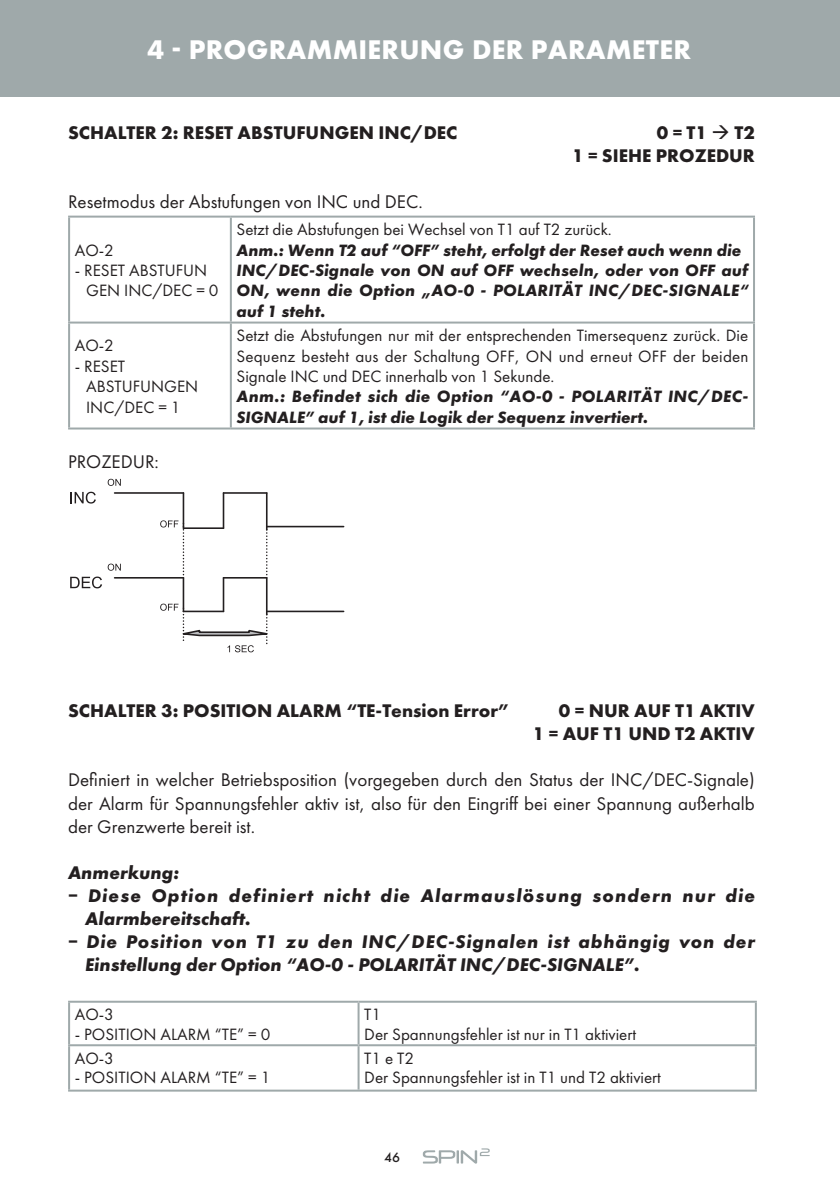
<style>
.page{position:relative;width:840px;height:1191px;background:#fff}
.page>*{position:absolute;margin:0;border:0;box-sizing:border-box;transform-origin:0 0}
.t1{font:700 28px "Futura PT";letter-spacing:.01em;color:#fff}
.t2{font:19px/23px "Futura PT";color:#231f20;text-align:justify}
.t3{font:700 19px/23px "Futura PT";color:#231f20;text-align:right}
.t4{font:italic 700 19px "Futura PT";letter-spacing:.045em;color:#231f20}
.t5{font:italic 700 19px "Futura PT";color:#231f20}
.t6{font:17px/20.4px "Futura PT";color:#231f20}
.t7{font:italic 700 17px/20.4px "Futura PT";letter-spacing:.005em;color:#231f20}
.t8{font:500 14px "Futura PT";color:#231f20}
</style>
<div class="page">
<div style="left:0;top:0;width:839px;height:96px;background:#9fa9aa"></div>
<svg style="left:70px;top:218px;width:682px;height:209px"></svg>
<hr style="left:68px;top:216px;width:163px;height:2px;background:#9fa9aa">
<hr style="left:68px;top:218px;width:2px;height:103px;background:#9fa9aa">
<hr style="left:231px;top:216px;width:523px;height:2px;background:#9fa9aa">
<hr style="left:230px;top:218px;width:2px;height:103px;background:#9fa9aa">
<hr style="left:752px;top:218px;width:2px;height:103px;background:#9fa9aa">
<hr style="left:68px;top:321px;width:163px;height:2px;background:#9fa9aa">
<hr style="left:68px;top:323px;width:2px;height:104px;background:#9fa9aa">
<hr style="left:231px;top:321px;width:523px;height:2px;background:#9fa9aa">
<hr style="left:230px;top:323px;width:2px;height:104px;background:#9fa9aa">
<hr style="left:752px;top:323px;width:2px;height:104px;background:#9fa9aa">
<hr style="left:68px;top:427px;width:163px;height:2px;background:#9fa9aa">
<hr style="left:231px;top:427px;width:523px;height:2px;background:#9fa9aa">
<svg style="left:108px;top:479px;width:13px;height:7px"></svg>
<svg style="left:70px;top:492px;width:26px;height:11px"></svg>
<svg style="left:108px;top:563px;width:13px;height:8px"></svg>
<svg style="left:70px;top:576px;width:32px;height:12px"></svg>
<hr style="left:114px;top:492px;width:69px;height:2px;background:#231f20">
<hr style="left:183px;top:527px;width:40px;height:2px;background:#231f20">
<hr style="left:222px;top:493px;width:2px;height:35px;background:#231f20">
<hr style="left:182px;top:493px;width:2px;height:35px;background:#231f20">
<hr style="left:223px;top:492px;width:43px;height:2px;background:#231f20">
<hr style="left:266px;top:493px;width:1px;height:37px;background:#231f20">
<hr style="left:266px;top:526px;width:77px;height:1px;background:#231f20">
<hr style="left:114px;top:577px;width:69px;height:1px;background:#231f20">
<hr style="left:222px;top:578px;width:2px;height:33px;background:#231f20">
<hr style="left:182px;top:578px;width:2px;height:33px;background:#231f20">
<hr style="left:223px;top:577px;width:43px;height:1px;background:#231f20">
<hr style="left:266px;top:578px;width:1px;height:36px;background:#231f20">
<hr style="left:266px;top:610px;width:77px;height:2px;background:#231f20">
<svg style="left:160px;top:520px;width:24px;height:58px"></svg>
<svg style="left:266px;top:530px;width:1px;height:48px"></svg>
<svg style="left:160px;top:603px;width:118px;height:49px"></svg>
<svg style="left:70px;top:1002px;width:684px;height:87px"></svg>
<hr style="left:68px;top:1000px;width:290px;height:2px;background:#9fa9aa">
<hr style="left:68px;top:1002px;width:2px;height:42px;background:#9fa9aa">
<hr style="left:358px;top:1000px;width:398px;height:2px;background:#9fa9aa">
<hr style="left:357px;top:1002px;width:2px;height:42px;background:#9fa9aa">
<hr style="left:754px;top:1002px;width:2px;height:42px;background:#9fa9aa">
<hr style="left:68px;top:1044px;width:290px;height:2px;background:#9fa9aa">
<hr style="left:68px;top:1046px;width:2px;height:43px;background:#9fa9aa">
<hr style="left:358px;top:1044px;width:398px;height:2px;background:#9fa9aa">
<hr style="left:357px;top:1046px;width:2px;height:43px;background:#9fa9aa">
<hr style="left:754px;top:1046px;width:2px;height:43px;background:#9fa9aa">
<hr style="left:68px;top:1089px;width:688px;height:2px;background:#9fa9aa">
<svg style="left:422px;top:1148px;width:67px;height:15px"></svg>
<h1 class="t1" style="left:147px;top:38px;width:544px">4 PROGRAMMIERUNG DER PARAMETER</h1>
<p class="t3" style="left:68px;top:123px;width:390px">SCHALTER 2: RESET ABSTUFUNGEN INC/DEC</p>
<p class="t3" style="left:656px;top:123px;width:52px">0 = T1</p>
<p class="t3" style="left:572px;top:123px;width:184px">T2<br>1 = SIEHE PROZEDUR</p>
<p class="t2" style="left:68px;top:192px;width:356px">Resetmodus der Abstufungen von INC und DEC.</p>
<p class="t6" style="left:75px;top:241px;width:41px">AO-2</p>
<p class="t6" style="left:86px;top:261px;width:134px;text-indent:-11px">- RESET ABSTUFUN<br>GEN INC/DEC = 0</p>
<p class="t6" style="left:236px;top:221px;width:376px">Setzt die Abstufungen bei Wechsel von T1 auf T2 zurück.</p>
<p class="t7" style="left:236px;top:241px;width:513px">Anm.: Wenn T2 auf “OFF” steht, erfolgt der Reset auch wenn die INC/DEC-Signale von ON auf OFF wechseln, oder von OFF auf ON, wenn die Option „AO-0 - POLARITÄT INC/DEC-SIGNALE“ auf 1 steht.</p>
<p class="t6" style="left:75px;top:337px;width:41px">AO-2</p>
<p class="t6" style="left:86px;top:357px;width:114px;text-indent:-11px">- RESET<br>ABSTUFUNGEN<br>INC/DEC = 1</p>
<p class="t2" style="left:68px;top:452px;width:92px">PROZEDUR:</p>
<p class="t6" style="left:236px;top:327px;width:513px;text-align:justify">Setzt die Abstufungen nur mit der entsprechenden Timersequenz zurück. Die Sequenz besteht aus der Schaltung OFF, ON und erneut OFF der beiden Signale INC und DEC innerhalb von 1 Sekunde.</p>
<p class="t7" style="left:236px;top:387px;width:513px">Anm.: Befindet sich die Option “AO-0 - POLARITÄT INC/DEC-<br>SIGNALE” auf 1, ist die Logik der Sequenz invertiert.</p>
<p class="t3" style="left:68px;top:701px;width:444px">SCHALTER 3: POSITION ALARM “TE-Tension Error”</p>
<p class="t3" style="left:532px;top:701px;width:223px">0 = NUR AUF T1 AKTIV<br>1 = AUF T1 UND T2 AKTIV</p>
<p class="t2" style="left:68px;top:770px;width:688px">Definiert in welcher Betriebsposition (vorgegeben durch den Status der INC/DEC-Signale) der Alarm für Spannungsfehler aktiv ist, also für den Eingriff bei einer Spannung außerhalb der Grenzwerte bereit ist.</p>
<p class="t5" style="left:68px;top:864px;width:113px">Anmerkung:</p>
<p class="t4" style="left:68px;top:887px;width:688px">− Diese Option definiert nicht die Alarmauslösung sondern nur die</p>
<p class="t5" style="left:85px;top:910px;width:167px">Alarmbereitschaft.</p>
<p class="t4" style="left:68px;top:933px;width:688px">− Die Position von T1 zu den INC/DEC-Signalen ist abhängig von der</p>
<p class="t5" style="left:85px;top:956px;width:556px">Einstellung der Option “AO-0 - POLARITÄT INC/DEC-SIGNALE”.</p>
<p class="t6" style="left:75px;top:1005px;width:41px">AO-3</p>
<p class="t6" style="left:75px;top:1025px;width:197px">- POSITION ALARM “TE” = 0</p>
<p class="t6" style="left:364px;top:1006px;width:273px;line-height:19.2px">T1<br>Der Spannungsfehler ist nur in T1 aktiviert</p>
<p class="t6" style="left:75px;top:1049px;width:41px">AO-3</p>
<p class="t6" style="left:75px;top:1068px;width:197px">- POSITION ALARM “TE” = 1</p>
<p class="t6" style="left:364px;top:1050px;width:298px;line-height:19.2px">T1 e T2<br>Der Spannungsfehler ist in T1 und T2 aktiviert</p>
<p class="t8" style="left:384px;top:1149px;width:17px">46</p>
</div>
